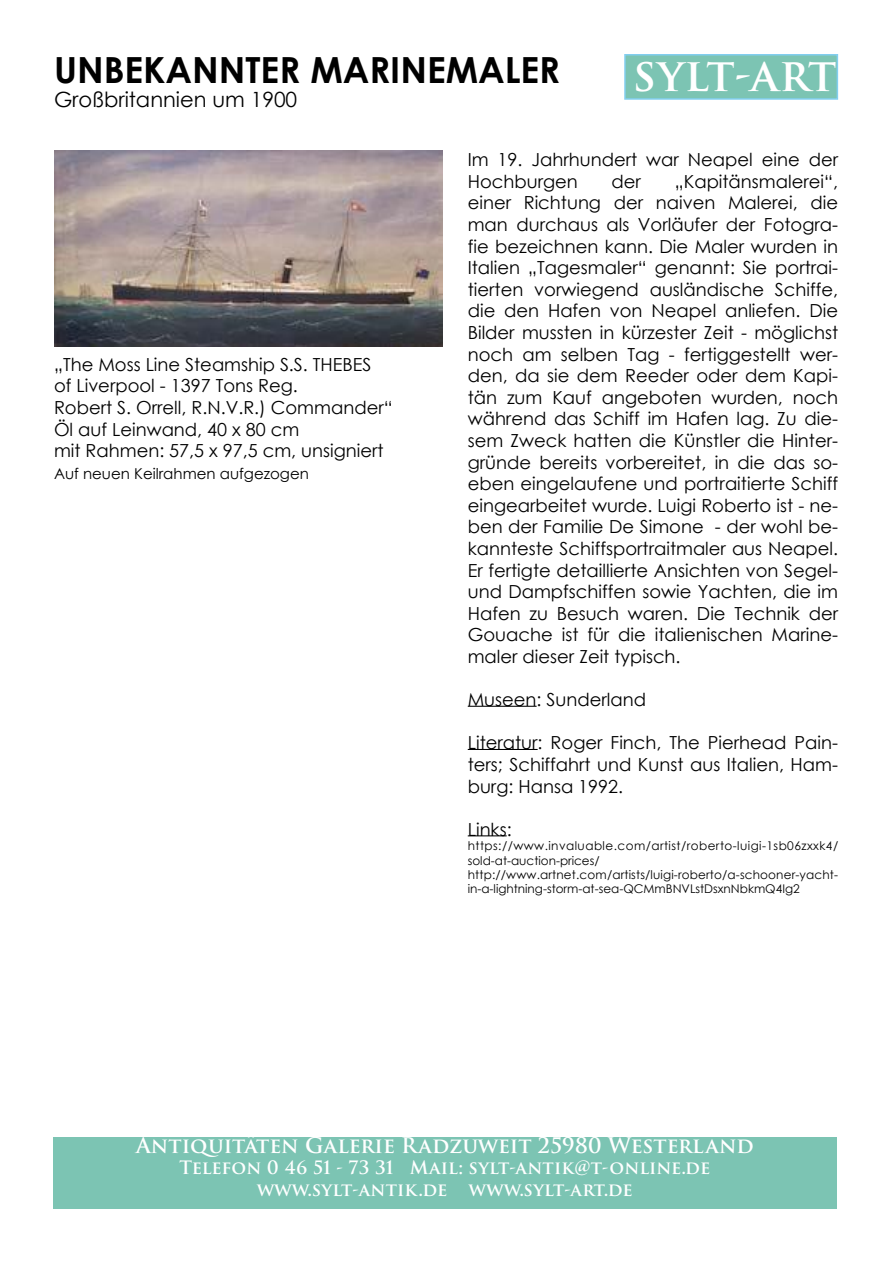
<style>
.page{position:relative;width:893px;height:1263px;background:#fff}
.page>*{position:absolute;margin:0;border:0;box-sizing:border-box;transform-origin:0 0}
.t1{font:600 45px "Trajan Pro 3";color:#fff}
.t2{font:700 36px "Century Gothic";color:#000}
.t3{font:600 21px "Trajan Pro 3";color:#fff}
.t4{font:21px "Century Gothic";color:#000}
.t5{font:18px/21.6px "Century Gothic";color:#000}
.t6{font:600 18px/21.6px "Trajan Pro 3";color:#fff;text-align:center}
.t7{font:15px "Century Gothic";color:#000}
.t8{font:12px/14.4px "Century Gothic";letter-spacing:.015em;color:#000}
</style>
<div class="page">
<img style="left:54px;top:151px;width:388px;height:196px">
<hr style="left:468px;top:706px;width:69px;height:1px;background:#000">
<hr style="left:468px;top:749px;width:70px;height:1px;background:#000">
<hr style="left:468px;top:835px;width:39px;height:1px;background:#000">
<div style="left:53px;top:1137px;width:784px;height:72px;background:#7cc4b3"></div>
<div style="left:625px;top:55px;width:212px;height:44px;background:#7cc4b3"></div>
<div style="left:624px;top:54px;width:214px;height:46px;border:2px solid #83cff0"></div>
<h2 class="t2" style="left:54px;top:42px;width:508px">UNBEKANNTER MARINEMALER</h2>
<p class="t4" style="left:54px;top:84px;width:245px">Großbritannien um 1900</p>
<h1 class="t1" style="left:633px;top:42px;width:205px">sylt-art</h1>
<p class="t5" style="left:54px;top:353px;width:340px">„The Moss Line Steamship S.S. THEBES of Liverpool - 1397 Tons Reg.<br>Robert S. Orrell, R.N.V.R.) Commander“ Öl auf Leinwand, 40 x 80 cm<br>mit Rahmen: 57,5 x 97,5 cm, unsigniert</p>
<p class="t7" style="left:54px;top:463px;width:256px">Auf neuen Keilrahmen aufgezogen</p>
<p class="t5" style="left:468px;top:149px;width:372px">Im 19. Jahrhundert war Neapel eine der<br>Hochburgen</p>
<p class="t5" style="left:468px;top:170px;width:372px;text-align:justify;text-indent:207px">„Kapitänsmalerei“, einer Richtung der naiven Malerei, die man durchaus als Vorläufer der Fotogra&shy;fie bezeichnen kann. Die Maler wurden in Italien „Tagesmaler“ genannt: Sie portrai&shy;tierten vorwiegend ausländische Schiffe, die den Hafen von Neapel anliefen. Die Bilder mussten in kürzester Zeit - möglichst noch am selben Tag - fertiggestellt wer&shy;den, da sie dem Reeder oder dem Kapi&shy;tän zum Kauf angeboten wurden, noch während das Schiff im Hafen lag. Zu die&shy;sem Zweck hatten die Künstler die Hinter&shy;gründe bereits vorbereitet, in die das so&shy;eben eingelaufene und portraitierte Schiff eingearbeitet wurde. Luigi Roberto ist - ne&shy;ben der Familie De Simone - der wohl be&shy;kannteste Schiffsportraitmaler aus Neapel.<br>Er fertigte detaillierte Ansichten von Segel&shy;und Dampfschiffen sowie Yachten, die im Hafen zu Besuch waren. Die Technik der Gouache ist für die italienischen Marine&shy;maler dieser Zeit typisch.</p>
<p class="t5" style="left:468px;top:689px;width:180px">Museen: Sunderland</p>
<p class="t5" style="left:468px;top:732px;width:372px;text-align:justify">Literatur: Roger Finch, The Pierhead Pain&shy;ters; Schiffahrt und Kunst aus Italien, Ham&shy;burg: Hansa 1992.</p>
<p class="t5" style="left:468px;top:818px;width:45px">Links:</p>
<p class="t8" style="left:468px;top:838px;width:372px">https://www.invaluable.com/artist/roberto-luigi-1sb06zxxk4/ sold-at-auction-prices/ http://www.artnet.com/artists/luigi-roberto/a-schooner-yacht&shy;in-a-lightning-storm-at-sea-QCMmBNVLstDsxnNbkmQ4Ig2</p>
<p class="t5" style="left:612px;top:170px;width:31px">der</p>
<p class="t3" style="left:136px;top:1130px;width:619px">Antiquitäten Galerie Radzuweit 25980 Westerland</p>
<p class="t6" style="left:180px;top:1157px;width:532px">Telefon 0 46 51 - 73 31 Mail: sylt-antik@t-online.de www.sylt-antik.de www.sylt-art.de</p>
</div>
